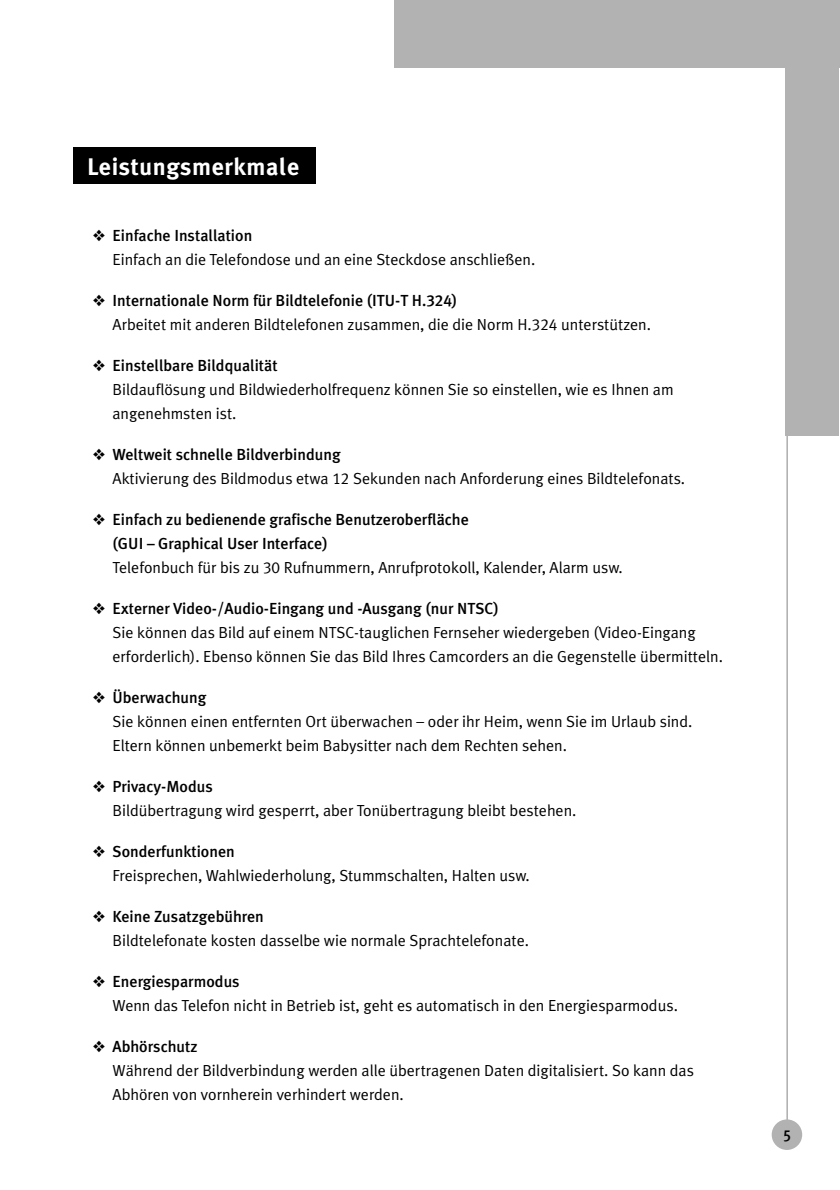
<style>
.page{position:relative;width:840px;height:1190px;background:#fff}
.page>*{position:absolute;margin:0;border:0;box-sizing:border-box;transform-origin:0 0}
.t1{font:700 24px "Metaplus PP";letter-spacing:.025em;color:#fff}
.t2{font:16px/24px "Metaplus PP";color:#000}
.t3{font:500 16px/24px "Metaplus PP";color:#000}
.t4{font:500 16px "Metaplus PP";color:#000;scale:.95 1}
.s1{font-weight:500}
</style>
<div class="page">
<div style="left:394px;top:0;width:445px;height:67px;background:#b2b2b2"></div>
<div style="left:785px;top:0;width:54px;height:436px;background:#b2b2b2"></div>
<hr style="left:786px;top:342px;width:2px;height:791px;background:#b2b2b2">
<div style="left:772px;top:1119px;width:30px;height:31px;background:#b2b2b2;border-radius:50%"></div>
<div style="left:74px;top:147px;width:242px;height:37px;background:#000"></div>
<h1 class="t1" style="left:87px;top:158px;width:214px">Leistungsmerkmale</h1>
<p class="t2" style="left:113px;top:226px;width:424px;text-indent:-20px">❖ <span class="s1">Einfache Installation<br></span>Einfach an die Telefondose und an eine Steckdose anschließen.</p>
<p class="t2" style="left:113px;top:291px;width:540px;text-indent:-20px">❖ <span class="s1">Internationale Norm für Bildtelefonie (ITU-T H.324)<br></span>Arbeitet mit anderen Bildtelefonen zusammen, die die Norm H.324 unterstützen.</p>
<p class="t2" style="left:113px;top:356px;width:563px;text-indent:-20px">❖ <span class="s1">Einstellbare Bildqualität<br></span>Bildauflösung und Bildwiederholfrequenz können Sie so einstellen, wie es Ihnen am angenehmsten ist.</p>
<p class="t2" style="left:113px;top:445px;width:574px;text-indent:-20px">❖ <span class="s1">Weltweit schnelle Bildverbindung<br></span>Aktivierung des Bildmodus etwa 12 Sekunden nach Anforderung eines Bildtelefonats.</p>
<p class="t3" style="left:113px;top:510px;width:358px;text-indent:-20px">❖ Einfach zu bedienende grafische Benutzeroberfläche (GUI – Graphical User Interface)</p>
<p class="t2" style="left:113px;top:558px;width:512px">Telefonbuch für bis zu 30 Rufnummern, Anrufprotokoll, Kalender, Alarm usw.</p>
<p class="t2" style="left:113px;top:599px;width:612px;text-indent:-20px">❖ <span class="s1">Externer Video-/Audio-Eingang und -Ausgang (nur NTSC)<br></span>Sie können das Bild auf einem NTSC-tauglichen Fernseher wiedergeben (Video-Eingang erforderlich). Ebenso können Sie das Bild Ihres Camcorders an die Gegenstelle übermitteln.</p>
<p class="t2" style="left:113px;top:688px;width:581px;text-indent:-20px">❖ <span class="s1">Überwachung<br></span>Sie können einen entfernten Ort überwachen – oder ihr Heim, wenn Sie im Urlaub sind.<br>Eltern können unbemerkt beim Babysitter nach dem Rechten sehen.</p>
<p class="t2" style="left:113px;top:777px;width:465px;text-indent:-20px">❖ <span class="s1">Privacy-Modus<br></span>Bildübertragung wird gesperrt, aber Tonübertragung bleibt bestehen.</p>
<p class="t2" style="left:113px;top:842px;width:419px;text-indent:-20px">❖ <span class="s1">Sonderfunktionen<br></span>Freisprechen, Wahlwiederholung, Stummschalten, Halten usw.</p>
<p class="t2" style="left:113px;top:907px;width:418px;text-indent:-20px">❖ <span class="s1">Keine Zusatzgebühren<br></span>Bildtelefonate kosten dasselbe wie normale Sprachtelefonate.</p>
<p class="t2" style="left:113px;top:972px;width:567px;text-indent:-20px">❖ <span class="s1">Energiesparmodus<br></span>Wenn das Telefon nicht in Betrieb ist, geht es automatisch in den Energie sparmodus.</p>
<p class="t2" style="left:113px;top:1037px;width:583px;text-indent:-20px">❖ <span class="s1">Abhörschutz<br></span>Während der Bildverbindung werden alle übertragenen Daten digitalisiert. So kann das<br>Abhören von vornherein verhindert werden.</p>
<p class="t4" style="left:783px;top:1130px;width:10px">5</p>
</div>
